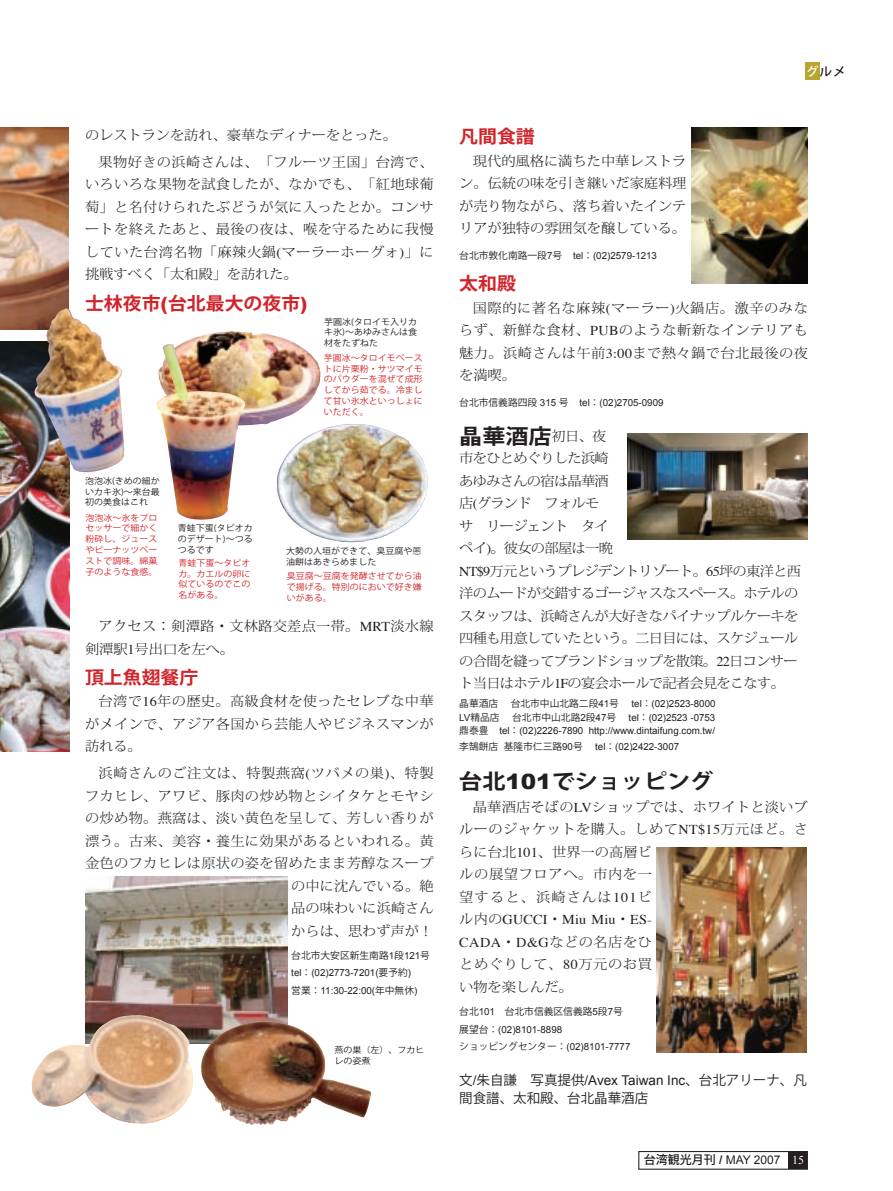
<style>
.page{position:relative;width:893px;height:1191px;background:#fff}
.page>*{position:absolute;margin:0;border:0;box-sizing:border-box;transform-origin:0 0}
.t1{font:700 21px "Koz Go Pro";color:#231f20;scale:1.1 1}
.t2{font:700 18px "Koz Go Pro";color:#d1232a;scale:1.05 1}
.t3{font:300 13.5px/22.5px "Koz Min Pro";letter-spacing:.01em;color:#231f20;text-align:justify;scale:1.05 1}
.t4{font:300 13.5px/22.5px "Koz Min Pro";letter-spacing:-.05em;color:#231f20;scale:1.05 1}
.t5{font:13.5px/18px "Koz Go Pro";color:#231f20}
.t6{font:12px "Arial";color:#231f20}
.t7{font:500 12px "Koz Go Pro";color:#231f20;scale:1.05 1}
.t8{font:9.75px/17.7px "Arial";color:#231f20}
.t9{font:9.75px "Koz Go Pro";color:#231f20}
.t10{font:8.55px/10.8px "Koz Go Pro";color:#d1232a;text-align:justify;scale:1.05 1}
.t11{font:8.55px/10.8px "Koz Go Pro";color:#231f20;text-align:justify;scale:1.05 1}
.s1{font-family:"Times";font-weight:400}
.s2{font-family:"Arial";font-weight:900}
.s3{font-family:"AR Hei B5";font-weight:300}
.s4{font-family:"Koz Go Pro"}
.s5{color:#fff}
.s6{font-family:"Koz Min Pro";font-weight:300;font-size:13.5px}
.s7{font-family:"Arial"}
.s8{font-family:"Koz Go Pro";font-weight:500}
.s9{font-weight:700}
.s10{font-family:"Times New Roman";color:#fff}
</style>
<div class="page">
<div style="left:638px;top:1151px;width:170px;height:18px;border:1px solid #231f20"></div>
<div style="left:788px;top:1151px;width:19px;height:18px;background:#231f20"></div>
<div style="left:805px;top:63px;width:14px;height:17px;background:#bba532"></div>
<img style="left:0;top:341px;width:70px;height:410px">
<img style="left:0;top:128px;width:68px;height:201px">
<img style="left:33px;top:307px;width:91px;height:168px">
<img style="left:185px;top:331px;width:136px;height:95px">
<img style="left:275px;top:424px;width:153px;height:119px">
<img style="left:156px;top:342px;width:90px;height:178px">
<img style="left:85px;top:876px;width:202px;height:167px">
<img style="left:200px;top:1021px;width:171px;height:104px">
<img style="left:31px;top:1014px;width:163px;height:110px">
<img style="left:627px;top:434px;width:181px;height:105px">
<img style="left:657px;top:848px;width:149px;height:204px">
<img style="left:691px;top:128px;width:117px;height:155px">
<p class="t3" style="left:99px;top:121px;width:321px;line-height:26.7px;text-indent:-14px">のレストランを訪れ、豪華なディナーをとった。<br>果物好きの浜崎さんは、「フルーツ王国」台湾で、</p>
<p class="t3" style="left:85px;top:172px;width:334px">いろいろな果物を試食したが、なかでも、「紅地球葡萄」と名付けられたぶどうが気に入ったとか。コンサートを終えたあと、最後の夜は、喉を守るために我慢していた台湾名物「麻辣火鍋<span class="s1">(</span>マーラーホーグォ<span class="s1">)</span>」に挑戦すべく「太和殿」を訪れた。</p>
<p class="t2" style="left:85px;top:291px;width:214px">士林夜市<span class="s2">(</span>台北最大の夜市<span class="s2">)</span></p>
<p class="t11" style="left:324px;top:316px;width:90px">芋圓冰(タロイモ入りカキ氷)～あゆみさんは食材をたずねた</p>
<p class="t11" style="left:85px;top:475px;width:73px">泡泡冰(きめの細かいカキ氷)～来台最初の美食はこれ</p>
<p class="t10" style="left:85px;top:512px;width:70px">泡泡冰～氷をプロセッサーで細かく粉砕し、ジュースやピーナッツペーストで調味。綿菓子のような食感。</p>
<p class="t11" style="left:178px;top:522px;width:73px">青蛙下蛋(タピオカのデザート)～つるつるです</p>
<p class="t10" style="left:179px;top:557px;width:70px">青蛙下蛋～タピオカ。カエルの卵に似ているのでこの名がある。</p>
<p class="t10" style="left:324px;top:352px;width:96px">芋圓冰～タロイモペーストに片栗粉・サツマイモのパウダーを混ぜて成形してから茹でる。冷まして甘い氷水といっしょにいただく。</p>
<p class="t11" style="left:286px;top:546px;width:130px">大勢の人垣ができて、臭豆腐や<span class="s3">蔥</span>油餅はあきらめました</p>
<p class="t10" style="left:287px;top:571px;width:130px">臭豆腐～豆腐を発酵させてから油で揚げる。特別のにおいで好き嫌いがある。</p>
<p class="t3" style="left:85px;top:614px;width:334px;text-indent:14px">アクセス：剣潭路・文林路交差点一帯。<span class="s1">MRT</span>淡水線剣潭駅<span class="s1">1</span>号出口を左へ。</p>
<p class="t2" style="left:85px;top:666px;width:109px">頂上魚翅餐庁</p>
<p class="t3" style="left:85px;top:689px;width:334px;text-indent:14px">台湾で<span class="s1">16</span>年の歴史。高級食材を使ったセレブな中華がメインで、アジア各国から芸能人やビジネスマンが訪れる。</p>
<p class="t3" style="left:85px;top:761px;width:334px;text-align:right">浜崎さんのご注文は、特製燕窩<span class="s1">(</span>ツバメの巣<span class="s1">)</span>、特製フカヒレ、アワビ、豚肉の炒め物とシイタケとモヤシの炒め物。燕窩は、淡い黄色を呈して、芳しい香りが漂う。古来、美容・養生に効果があるといわれる。黄金色のフカヒレは原状の姿を留めたまま芳醇なスープの中に沈んでいる。絶<br>品の味わいに浜崎さん<br>からは、思わず声が！</p>
<p class="t8" style="left:291px;top:946px;width:140px"><span class="s4">台北市大安区新生南路</span>1<span class="s4">段</span>121<span class="s4">号</span>tel<span class="s4">：</span>(02)2773-7201(<span class="s4">要予約</span>)<br><span class="s4">営業：</span>11:30-22:00(<span class="s4">年中無休</span>)</p>
<p class="t11" style="left:334px;top:1045px;width:87px">燕の巣（左）、フカヒレの姿煮</p>
<p class="t7" style="left:806px;top:64px;width:39px"><span class="s5">グ</span>ルメ</p>
<p class="t2" style="left:459px;top:125px;width:74px">凡間食譜</p>
<p class="t3" style="left:459px;top:149px;width:218px;text-indent:14px">現代的風格に満ちた中華レストラン。伝統の味を引き継いだ家庭料理が売り物ながら、落ち着いたインテリアが独特の雰囲気を醸している。</p>
<p class="t8" style="left:459px;top:246px;width:199px"><span class="s4">台北市敦化南路一段</span>7<span class="s4">号</span> tel<span class="s4">：</span>(02)2579-1213</p>
<p class="t2" style="left:459px;top:272px;width:56px">太和殿</p>
<p class="t3" style="left:459px;top:296px;width:334px;text-indent:14px">国際的に著名な麻辣<span class="s1">(</span>マーラー<span class="s1">)</span>火鍋店。激辛のみならず、新鮮な食材、<span class="s1">PUB</span>のような斬新なインテリアも魅力。浜崎さんは午前<span class="s1">3:00</span>まで熱々鍋で台北最後の夜を満喫。</p>
<p class="t8" style="left:459px;top:393px;width:206px"><span class="s4">台北市信義路四段</span> 315 <span class="s4">号</span> tel<span class="s4">：</span>(02)2705-0909</p>
<p class="t1" style="left:459px;top:423px;width:135px">晶華酒店<span class="s6">初日、夜</span></p>
<p class="t4" style="left:459px;top:446px;width:327px">市をひとめぐりした浜崎<br>あゆみさんの宿は晶華酒<br>店<span class="s1">(</span>グランド フォルモ<br>サ リージェント タイ<br>ペイ<span class="s1">)</span>。彼女の部屋は一晩<br><span class="s1">NT$9</span>万元というプレジデントリゾート。<span class="s1">65</span>坪の東洋と西洋のムードが交錯するゴージャスなスペース。ホテルのスタッフは、浜崎さんが大好きなパイナップルケーキを四種も用意していたという。二日目には、スケジュールの合間を縫ってブランドショップを散策。<span class="s1">22</span>日コンサート当日はホテル<span class="s1">1F</span>の宴会ホールで記者会見をこなす。</p>
<p class="t9" style="left:459px;top:697px;width:40px">晶華酒店</p>
<p class="t9" style="left:511px;top:697px;width:110px">台北市中山北路二段<span class="s7">41</span>号</p>
<p class="t8" style="left:631px;top:695px;width:86px">tel<span class="s4">：</span>(02)2523-8000</p>
<p class="t9" style="left:459px;top:710px;width:42px"><span class="s7">LV</span>精品店</p>
<p class="t9" style="left:512px;top:710px;width:106px">台北市中山北路<span class="s7">2</span>段<span class="s7">47</span>号</p>
<p class="t8" style="left:459px;top:710px;width:258px;line-height:13.5px;text-align:right">tel<span class="s4">：</span>(02)2523 -0753<br><span class="s4">鼎泰豊</span> tel<span class="s4">：</span>(02)2226-7890 http://www.dintaifung.com.tw/</p>
<p class="t9" style="left:459px;top:740px;width:125px">李鵠餅店基隆市仁三路<span class="s7">90</span>号</p>
<p class="t8" style="left:595px;top:737px;width:86px">tel<span class="s4">：</span>(02)2422-3007</p>
<p class="t1" style="left:459px;top:767px;width:233px">台北<span class="s2">101</span>でショッピング</p>
<p class="t3" style="left:459px;top:795px;width:334px;text-align:left;text-indent:14px">晶華酒店そばの<span class="s1">LV</span>ショップでは、ホワイトと淡いブルーのジャケットを購入。しめて<span class="s1">NT$15</span>万元ほど。さらに台北<span class="s1">101</span>、世界一の高層ビ<br>ルの展望フロアへ。市内を一<br>望すると、浜崎さんは<span class="s1">101</span>ビ<br>ル内の<span class="s1">GUCCI</span>・<span class="s1">Miu Miu</span>・<span class="s1">ES-<br>CADA</span>・<span class="s1">D&amp;G</span>などの名店をひ<br>とめぐりして、<span class="s1">80</span>万元のお買<br>い物を楽しんだ。</p>
<p class="t8" style="left:459px;top:1002px;width:173px"><span class="s4">台北</span>101 <span class="s4">台北市信義区信義路</span>5<span class="s4">段</span>7<span class="s4">号展望台：</span>(02)8101-8898<br><span class="s4">ショッピングセンター：</span>(02)8101-7777</p>
<p class="t5" style="left:459px;top:1071px;width:349px">文<span class="s7">/</span>朱自謙 写真提供<span class="s7">/Avex Taiwan Inc</span>、台北アリーナ、凡間食譜、太和殿、台北晶華酒店</p>
<p class="t6" style="left:644px;top:1153px;width:162px"><span class="s8">台湾観光月刊</span> <span class="s9">/</span> MAY 2007 <span class="s10">15</span></p>
</div>
